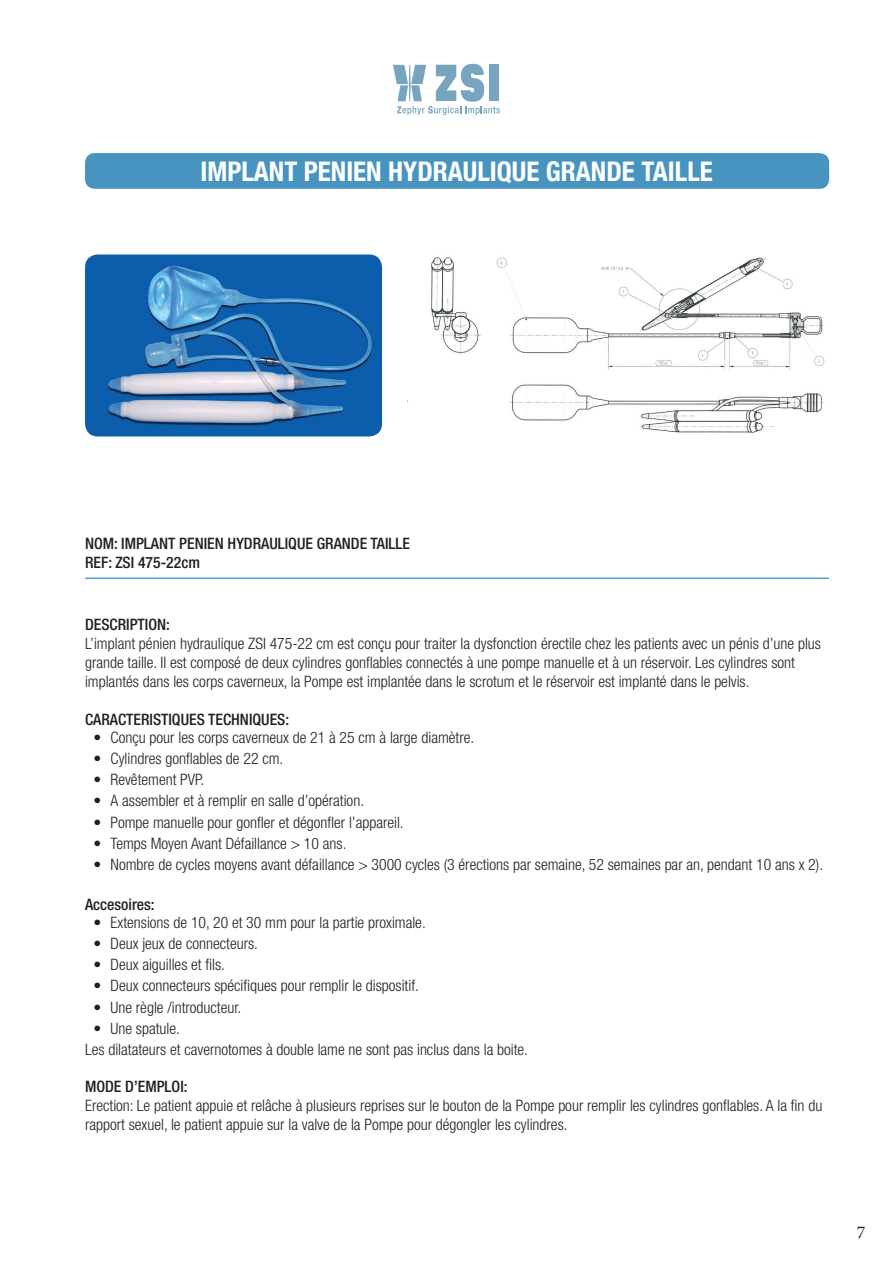
<style>
.page{position:relative;width:893px;height:1263px;background:#fff}
.page>*{position:absolute;margin:0;border:0;box-sizing:border-box;transform-origin:0 0}
.t1{font:700 condensed 27px "Helvetica Neue LT Com";color:#fff}
.t2{font:18px "Minion Pro";color:#231f20}
.t3{font:300 condensed 15.75px/18.9px "Helvetica Neue LT Std";color:#231f20}
.t4{font:500 condensed 15.75px/18.9px "Helvetica Neue LT Std";color:#231f20}
</style>
<div class="page">
<img style="left:85px;top:254px;width:297px;height:182px">
<svg style="left:393px;top:64px;width:107px;height:51px"></svg>
<div style="left:85px;top:153px;width:744px;height:36px;background:#4794c0;border-radius:10px"></div>
<hr style="left:86px;top:577px;width:742px;height:2px;background:#53a1c9">
<img style="left:407px;top:257px;width:418px;height:176px">
<h1 class="t1" style="left:200px;top:155px;width:514px">IMPLANT PENIEN HYDRAULIQUE GRANDE TAILLE</h1>
<p class="t4" style="left:85px;top:534px;width:327px">NOM: IMPLANT PENIEN HYDRAULIQUE GRANDE TAILLE<br>REF: ZSI 475-22cm</p>
<p class="t4" style="left:85px;top:615px;width:86px">DESCRIPTION:</p>
<p class="t3" style="left:85px;top:634px;width:737px">L’implant pénien hydraulique ZSI 475-22 cm est conçu pour traiter la dysfonction érectile chez les patients avec un pénis d’une plus grande taille. Il est composé de deux cylindres gonflables connectés à une pompe manuelle et à un réservoir. Les cylindres sont implantés dans les corps caverneux, la Pompe est implantée dans le scrotum et le réservoir est implanté dans le pelvis.</p>
<p class="t4" style="left:85px;top:709px;width:206px">CARACTERISTIQUES TECHNIQUES:</p>
<p class="t3" style="left:94px;top:728px;width:382px">• Conçu pour les corps caverneux de 21 à 25 cm à large diamètre.</p>
<p class="t3" style="left:94px;top:749px;width:191px">• Cylindres gonflables de 22 cm.</p>
<p class="t3" style="left:94px;top:770px;width:112px">• Revêtement PVP.</p>
<p class="t3" style="left:94px;top:791px;width:272px">• A assembler et à remplir en salle d’opération.</p>
<p class="t3" style="left:94px;top:812px;width:312px">• Pompe manuelle pour gonfler et dégonfler l’appareil.</p>
<p class="t3" style="left:94px;top:833px;width:254px">• Temps Moyen Avant Défaillance &gt; 10 ans.</p>
<p class="t3" style="left:94px;top:854px;width:731px">• Nombre de cycles moyens avant défaillance &gt; 3000 cycles (3 érections par semaine, 52 semaines par an, pendant 10 ans x 2).</p>
<p class="t4" style="left:85px;top:894px;width:71px">Accesoires:</p>
<p class="t3" style="left:94px;top:913px;width:334px">• Extensions de 10, 20 et 30 mm pour la partie proximale.</p>
<p class="t3" style="left:94px;top:934px;width:166px">• Deux jeux de connecteurs.</p>
<p class="t3" style="left:94px;top:955px;width:133px">• Deux aiguilles et fils.</p>
<p class="t3" style="left:94px;top:976px;width:327px">• Deux connecteurs spécifiques pour remplir le dispositif.</p>
<p class="t3" style="left:94px;top:997px;width:149px">• Une règle /introducteur.</p>
<p class="t3" style="left:85px;top:1017px;width:445px;line-height:21px;text-indent:9px">• Une spatule.<br>Les dilatateurs et cavernotomes à double lame ne sont pas inclus dans la boite.</p>
<p class="t4" style="left:85px;top:1077px;width:104px">MODE D’EMPLOI:</p>
<p class="t3" style="left:85px;top:1096px;width:739px">Erection: Le patient appuie et relâche à plusieurs reprises sur le bouton de la Pompe pour remplir les cylindres gonflables. A la fin du rapport sexuel, le patient appuie sur la valve de la Pompe pour dégongler les cylindres.</p>
<p class="t2" style="left:857px;top:1220px;width:10px">7</p>
</div>
